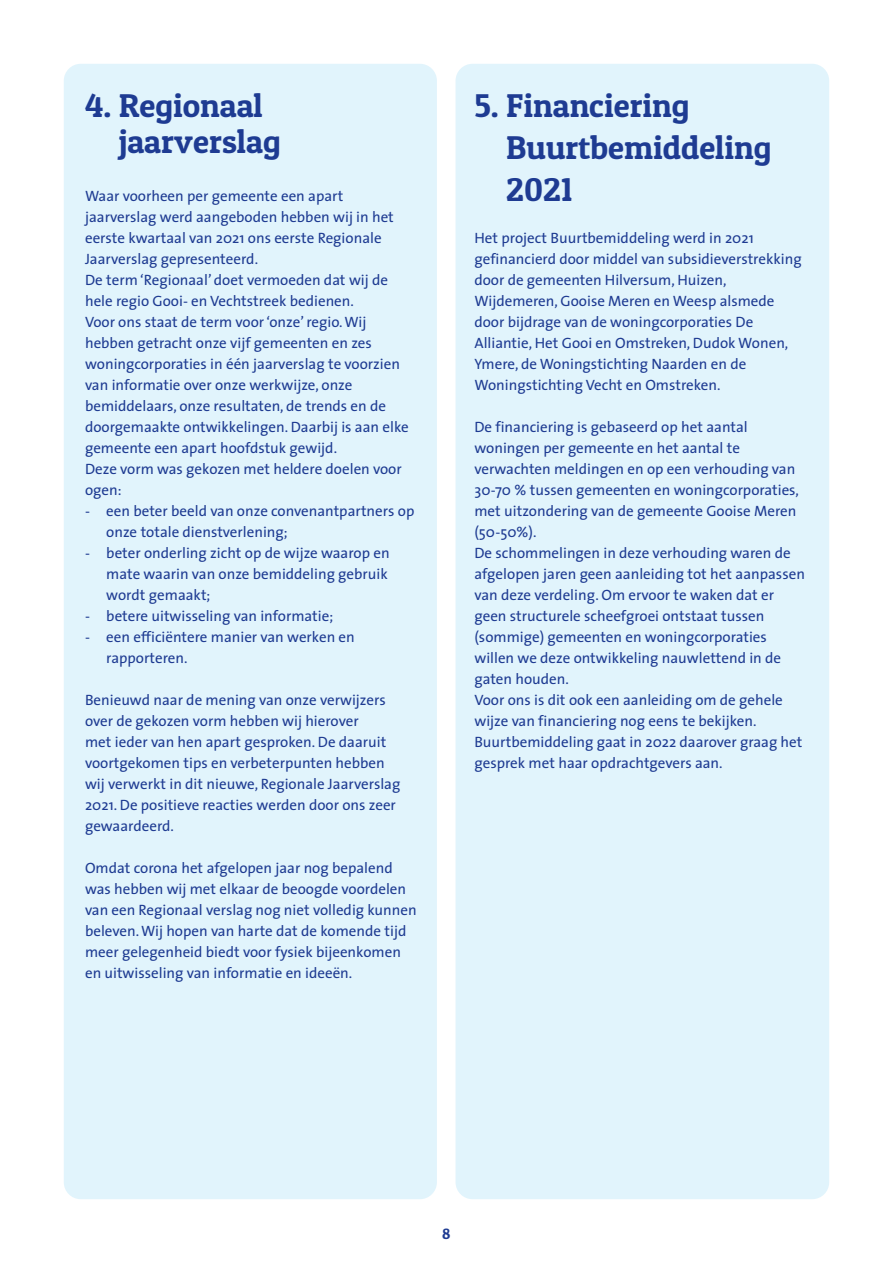
<style>
.page{position:relative;width:893px;height:1263px;background:#fff}
.page>*{position:absolute;margin:0;border:0;box-sizing:border-box;transform-origin:0 0}
.t1{font:33px/42px "Patua One";color:#1e3b92}
.t2{font:15px/21px "The Sans";color:#1e3b92}
.t3{font:15px "Patua One";color:#1e3b92}
</style>
<div class="page">
<div style="left:64px;top:64px;width:373px;height:1135px;background:#e1f4fc;border-radius:17px"></div>
<div style="left:455px;top:64px;width:374px;height:1135px;background:#e1f4fc;border-radius:17px"></div>
<h1 class="t1" style="left:119px;top:91px;width:163px;line-height:36px;text-indent:-34px">4. Regionaal jaarverslag</h1>
<p class="t2" style="left:85px;top:187px;width:325px">Waar voorheen per gemeente een apart jaarverslag werd aangeboden hebben wij in het eerste kwartaal van 2021 ons eerste Regionale Jaarverslag gepresenteerd.<br>De term ‘Regionaal’ doet vermoeden dat wij de hele regio Gooi- en Vechtstreek bedienen.<br>Voor ons staat de term voor ‘onze’ regio. Wij hebben getracht onze vijf gemeenten en zes woningcorporaties in één jaarverslag te voorzien van informatie over onze werkwijze, onze bemiddelaars, onze resultaten, de trends en de doorgemaakte ontwikkelingen. Daarbij is aan elke gemeente een apart hoofdstuk gewijd.<br>Deze vorm was gekozen met heldere doelen voor ogen:</p>
<p class="t2" style="left:106px;top:502px;width:310px;text-indent:-21px">- een beter beeld van onze convenantpartners op onze totale dienstverlening;</p>
<p class="t2" style="left:106px;top:544px;width:285px;text-indent:-21px">- beter onderling zicht op de wijze waarop en mate waarin van onze bemiddeling gebruik wordt gemaakt;</p>
<p class="t2" style="left:85px;top:607px;width:250px">- betere uitwisseling van informatie;</p>
<p class="t2" style="left:106px;top:628px;width:250px;text-indent:-21px">- een efficiëntere manier van werken en rapporteren.</p>
<p class="t2" style="left:85px;top:691px;width:317px">Benieuwd naar de mening van onze verwijzers over de gekozen vorm hebben wij hierover<br>met ieder van hen apart gesproken. De daaruit voortgekomen tips en verbeterpunten hebben wij verwerkt in dit nieuwe, Regionale Jaarverslag 2021. De positieve reacties werden door ons zeer gewaardeerd.</p>
<p class="t2" style="left:85px;top:859px;width:333px">Omdat corona het afgelopen jaar nog bepalend was hebben wij met elkaar de beoogde voordelen van een Regionaal verslag nog niet volledig kunnen beleven. Wij hopen van harte dat de komende tijd meer gelegenheid biedt voor fysiek bijeenkomen en uitwisseling van informatie en ideeën.</p>
<h1 class="t1" style="left:506px;top:88px;width:267px;text-indent:-32px">5. Financiering<br>Buurtbemiddeling<br>2021</h1>
<p class="t2" style="left:474px;top:229px;width:329px">Het project Buurtbemiddeling werd in 2021 gefinancierd door middel van subsidieverstrekking door de gemeenten Hilversum, Huizen, Wijdemeren, Gooise Meren en Weesp alsmede door bijdrage van de woningcorporaties De Alliantie, Het Gooi en Omstreken, Dudok Wonen, Ymere, de Woningstichting Naarden en de Woningstichting Vecht en Omstreken.</p>
<p class="t2" style="left:474px;top:418px;width:332px">De financiering is gebaseerd op het aantal woningen per gemeente en het aantal te verwachten meldingen en op een verhouding van 30-70 % tussen gemeenten en woningcorporaties, met uitzondering van de gemeente Gooise Meren (50-50%).<br>De schommelingen in deze verhouding waren de afgelopen jaren geen aanleiding tot het aanpassen van deze verdeling. Om ervoor te waken dat er geen structurele scheefgroei ontstaat tussen (sommige) gemeenten en woningcorporaties willen we deze ontwikkeling nauwlettend in de gaten houden.<br>Voor ons is dit ook een aanleiding om de gehele wijze van financiering nog eens te bekijken.<br>Buurtbemiddeling gaat in 2022 daarover graag het gesprek met haar opdrachtgevers aan.</p>
<p class="t3" style="left:442px;top:1228px;width:10px">8</p>
</div>
